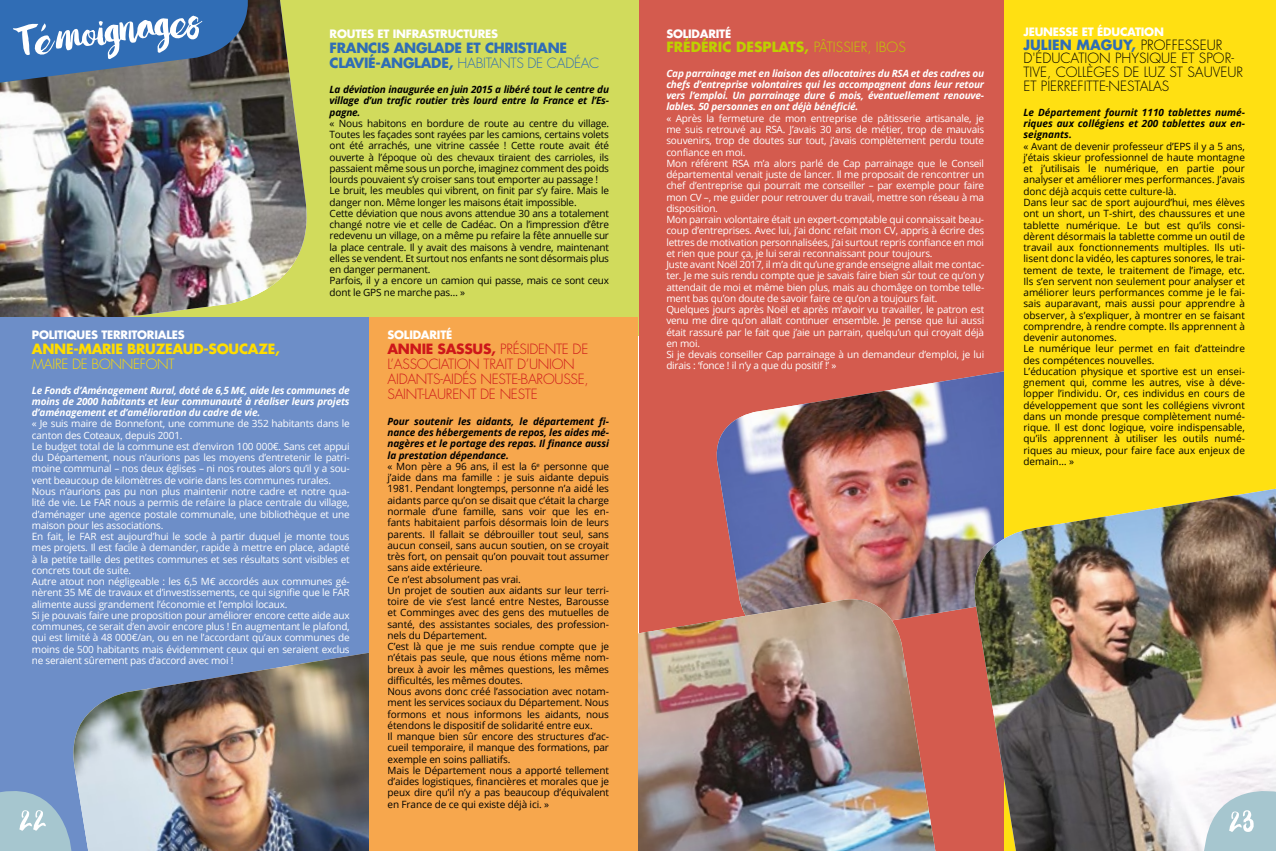
<style>
.page{position:relative;width:1276px;height:851px;background:#fff}
.page>*{position:absolute;margin:0;border:0;box-sizing:border-box;transform-origin:0 0}
.t1{font:71.88px "Love Moment";color:#fff}
.t2{font:51px "Love Moment";color:#fff}
.t3{font:300 13.75px/13.8px "Futura Std";color:#000}
.t4{font:300 13.75px/15px "Futura Std";letter-spacing:-.02em;color:#cd171a}
.t5{font:700 13.75px/15px "Futura Std";letter-spacing:-.02em;color:#306db5}
.t6{font:700 13.75px "Futura Std";color:#bed000}
.t7{font:700 13.75px "Futura Std";letter-spacing:-.02em;color:#fd0}
.t8{font:300 13.75px "Futura Std";letter-spacing:-.02em;color:#fd0}
.t9{font:700 11.25px "Futura Std";letter-spacing:-.02em;color:#fff}
.t10{font:10px/11.2px "Open Sans";letter-spacing:-.01em;color:#000}
.t11{font:10px/11.2px "Open Sans";letter-spacing:-.02em;color:#fff}
.t12{font:italic 700 10px/11.2px "Open Sans";letter-spacing:-.02em;color:#fff;text-align:justify}
.t13{font:italic 700 10px/11.2px "Open Sans";letter-spacing:-.01em;color:#000;text-align:justify}
.s1{font-weight:300}
.s2{font-weight:700}
.s3{font-weight:700;font-style:italic}
.s4{font-weight:700;color:#306db5}
</style>
<div class="page">
<div style="left:0;top:0;width:638px;height:335px;background:#d1db5c"></div>
<img style="left:0;top:0;width:307px;height:317px">
<div style="left:639px;top:0;width:365px;height:850px;background:#d45b4e"></div>
<img style="left:716px;top:371px;width:288px;height:241px">
<svg style="left:716px;top:591px;width:230px;height:259px"></svg>
<img style="left:638px;top:599px;width:297px;height:251px">
<div style="left:1004px;top:0;width:272px;height:850px;background:#ffe012"></div>
<img style="left:965px;top:488px;width:311px;height:362px">
<svg style="left:1183px;top:780px;width:93px;height:70px"></svg>
<div style="left:0;top:317px;width:369px;height:533px;background:#6d8ec8"></div>
<svg style="left:0;top:791px;width:64px;height:59px"></svg>
<svg style="left:0;top:0;width:255px;height:92px"></svg>
<img style="left:64px;top:652px;width:305px;height:198px">
<div style="left:369px;top:317px;width:269px;height:533px;background:#f7a74d"></div>
<h1 class="t1" style="left:11px;top:3px;width:189px;rotate:-7deg">Témoignages</h1>
<p class="t9" style="left:330px;top:26px;width:170px">ROUTES ET INFRASTRUCTURES</p>
<h3 class="t5" style="left:330px;top:40px;width:271px">FRANCIS ANGLADE ET CHRISTIANE<br>CLAVIÉ-ANGLADE, <span class="s1">HABITANTS DE CADÉAC</span></h3>
<p class="t13" style="left:330px;top:83px;width:281px">La déviation inaugurée en juin 2015 a libéré tout le centre du village d’un trafic routier très lourd entre la France et l’Es&shy;pagne.</p>
<p class="t10" style="left:330px;top:117px;width:281px">« Nous habitons en bordure de route au centre du village.<br>Toutes les façades sont rayées par les camions, certains volets ont été arrachés, une vitrine cassée ! Cette route avait été ouverte à l’époque où des chevaux tiraient des carrioles, ils passaient même sous un porche, imaginez comment des poids lourds pouvaient s’y croiser sans tout emporter au passage !<br>Le bruit, les meubles qui vibrent, on finit par s’y faire. Mais le danger non. Même longer les maisons était impossible.<br>Cette déviation que nous avons attendue 30 ans a totalement changé notre vie et celle de Cadéac. On a l’impression d’être redevenu un village, on a même pu refaire la fête annuelle sur la place centrale. Il y avait des maisons à vendre, maintenant elles se vendent. Et surtout nos enfants ne sont désormais plus en danger permanent.<br>Parfois, il y a encore un camion qui passe, mais ce sont ceux dont le GPS ne marche pas… »</p>
<p class="t9" style="left:32px;top:327px;width:154px">POLITIQUES TERRITORIALES</p>
<h3 class="t7" style="left:32px;top:339px;width:249px">ANNE-MARIE BRUZEAUD-SOUCAZE,</h3>
<h3 class="t8" style="left:32px;top:355px;width:144px">MAIRE DE BONNEFONT</h3>
<p class="t12" style="left:32px;top:384px;width:319px">Le Fonds d’Aménagement Rural, doté de 6,5 M€, aide les communes de moins de 2000 habitants et leur communauté à réaliser leurs projets d’aménagement et d’amélioration du cadre de vie.</p>
<p class="t11" style="left:32px;top:418px;width:319px">« Je suis maire de Bonnefont, une commune de 352 habitants dans le canton des Coteaux, depuis 2001.<br>Le budget total de la commune est d’environ 100 000€. Sans cet appui du Département, nous n’aurions pas les moyens d’entretenir le patri&shy;moine communal – nos deux églises – ni nos routes alors qu’il y a sou&shy;vent beaucoup de kilomètres de voirie dans les communes rurales.<br>Nous n’aurions pas pu non plus maintenir notre cadre et notre qua&shy;lité de vie. Le FAR nous a permis de refaire la place centrale du village, d’aménager une agence postale communale, une bibliothèque et une maison pour les associations.<br>En fait, le FAR est aujourd’hui le socle à partir duquel je monte tous mes projets. Il est facile à demander, rapide à mettre en place, adapté à la petite taille des petites communes et ses résultats sont visibles et concrets tout de suite.<br>Autre atout non négligeable : les 6,5 M€ accordés aux communes gé&shy;nèrent 35 M€ de travaux et d’investissements, ce qui signifie que le FAR alimente aussi grandement l’économie et l’emploi locaux.<br>Si je pouvais faire une proposition pour améliorer encore cette aide aux communes, ce serait d’en avoir encore plus ! En augmentant le plafond, qui est limité à 48 000€/an, ou en ne l’accordant qu’aux communes de moins de 500 habitants mais évidemment ceux qui en seraient exclus ne seraient sûrement pas d’accord avec moi !</p>
<h2 class="t2" style="left:19px;top:790px;width:29px">22</h2>
<p class="t9" style="left:387px;top:327px;width:66px">SOLIDARITÉ</p>
<h3 class="t4" style="left:387px;top:341px;width:203px"><span class="s2">ANNIE SASSUS,</span> PRÉSIDENTE DE<br>L’ASSOCIATION TRAIT D’UNION<br>AIDANTS-AIDÉS NESTE-BAROUSSE,<br>SAINT-LAURENT DE NESTE</h3>
<p class="t10" style="left:387px;top:415px;width:223px"><span class="s3">Pour soutenir les aidants, le département fi&shy;nance des hébergements de repos, les aides mé&shy;nagères et le portage des repas. Il finance aussi la prestation dépendance.<br></span>« Mon père a 96 ans, il est la 6<sup>e</sup> personne que j’aide dans ma famille : je suis aidante depuis 1981. Pendant longtemps, personne n’a aidé les aidants parce qu’on se disait que c’était la charge normale d’une famille, sans voir que les en&shy;fants habitaient parfois désormais loin de leurs parents. Il fallait se débrouiller tout seul, sans aucun conseil, sans aucun soutien, on se croyait très fort, on pensait qu’on pouvait tout assumer sans aide extérieure.<br>Ce n’est absolument pas vrai.<br>Un projet de soutien aux aidants sur leur terri&shy;toire de vie s’est lancé entre Nestes, Barousse et Comminges avec des gens des mutuelles de santé, des assistantes sociales, des profession&shy;nels du Département.<br>C’est là que je me suis rendue compte que je n’étais pas seule, que nous étions même nom&shy;breux à avoir les mêmes questions, les mêmes difficultés, les mêmes doutes.<br>Nous avons donc créé l’association avec notam&shy;ment les services sociaux du Département. Nous formons et nous informons les aidants, nous étendons le dispositif de solidarité entre eux.<br>Il manque bien sûr encore des structures d’ac&shy;cueil temporaire, il manque des formations, par exemple en soins palliatifs.<br>Mais le Département nous a apporté tellement d’aides logistiques, financières et morales que je peux dire qu’il n’y a pas beaucoup d’équivalent en France de ce qui existe déjà ici. »</p>
<p class="t9" style="left:666px;top:26px;width:66px">SOLIDARITÉ</p>
<h3 class="t6" style="left:666px;top:37px;width:241px">FRÉDÉRIC DESPLATS, <span class="s1">PÂTISSIER, IBOS</span></h3>
<p class="t12" style="left:666px;top:67px;width:319px">Cap parrainage met en liaison des allocataires du RSA et des cadres ou chefs d’entreprise volontaires qui les accompagnent dans leur retour vers l’emploi. Un parrainage dure 6 mois, éventuellement renouve&shy;lables. 50 personnes en ont déjà bénéficié.</p>
<p class="t11" style="left:666px;top:112px;width:319px">« Après la fermeture de mon entreprise de pâtisserie artisanale, je me suis retrouvé au RSA. J’avais 30 ans de métier, trop de mauvais souvenirs, trop de doutes sur tout, j’avais complètement perdu toute confiance en moi.<br>Mon référent RSA m’a alors parlé de Cap parrainage que le Conseil départemental venait juste de lancer. Il me proposait de rencontrer un chef d’entreprise qui pourrait me conseiller – par exemple pour faire mon CV –, me guider pour retrouver du travail, mettre son réseau à ma disposition.<br>Mon parrain volontaire était un expert-comptable qui connaissait beau&shy;coup d’entreprises. Avec lui, j’ai donc refait mon CV, appris à écrire des lettres de motivation personnalisées, j’ai surtout repris confiance en moi et rien que pour ça, je lui serai reconnaissant pour toujours.<br>Juste avant Noël 2017, il m’a dit qu’une grande enseigne allait me contac&shy;ter. Je me suis rendu compte que je savais faire bien sûr tout ce qu’on y attendait de moi et même bien plus, mais au chomâge on tombe telle&shy;ment bas qu’on doute de savoir faire ce qu’on a toujours fait.<br>Quelques jours après Noël et après m’avoir vu travailler, le patron est venu me dire qu’on allait continuer ensemble. Je pense que lui aussi était rassuré par le fait que j’aie un parrain, quelqu’un qui croyait déjà en moi.<br>Si je devais conseiller Cap parrainage à un demandeur d’emploi, je lui dirais : ‘fonce ! il n’y a que du positif !’ »</p>
<p class="t9" style="left:1023px;top:24px;width:142px">JEUNESSE ET ÉDUCATION</p>
<h3 class="t3" style="left:1023px;top:38px;width:221px"><span class="s4">JULIEN MAGUY,</span> PROFFESSEUR<br>D'ÉDUCATION PHYSIQUE ET SPOR-<br>TIVE, COLLÈGES DE LUZ ST SAUVEUR<br>ET PIERREFITTE-NESTALAS</h3>
<p class="t13" style="left:1023px;top:106px;width:223px">Le Département fournit 1110 tablettes numé&shy;riques aux collégiens et 200 tablettes aux en&shy;seignants.</p>
<p class="t10" style="left:1023px;top:140px;width:223px">« Avant de devenir professeur d’EPS il y a 5 ans, j’étais skieur professionnel de haute montagne et j’utilisais le numérique, en partie pour analyser et améliorer mes performances. J’avais donc déjà acquis cette culture-là.<br>Dans leur sac de sport aujourd’hui, mes élèves ont un short, un T-shirt, des chaussures et une tablette numérique. Le but est qu’ils consi&shy;dèrent désormais la tablette comme un outil de travail aux fonctionnements multiples. Ils uti&shy;lisent donc la vidéo, les captures sonores, le trai&shy;tement de texte, le traitement de l’image, etc.<br>Ils s’en servent non seulement pour analyser et améliorer leurs performances comme je le fai&shy;sais auparavant, mais aussi pour apprendre à observer, à s’expliquer, à montrer en se faisant comprendre, à rendre compte. Ils apprennent à devenir autonomes.<br>Le numérique leur permet en fait d’atteindre des compétences nouvelles.<br>L’éducation physique et sportive est un ensei&shy;gnement qui, comme les autres, vise à déve&shy;lopper l’individu. Or, ces individus en cours de développement que sont les collégiens vivront dans un monde presque complètement numé&shy;rique. Il est donc logique, voire indispensable, qu’ils apprennent à utiliser les outils numé&shy;riques au mieux, pour faire face aux enjeux de demain… »</p>
<h2 class="t2" style="left:1228px;top:791px;width:27px">23</h2>
</div>
